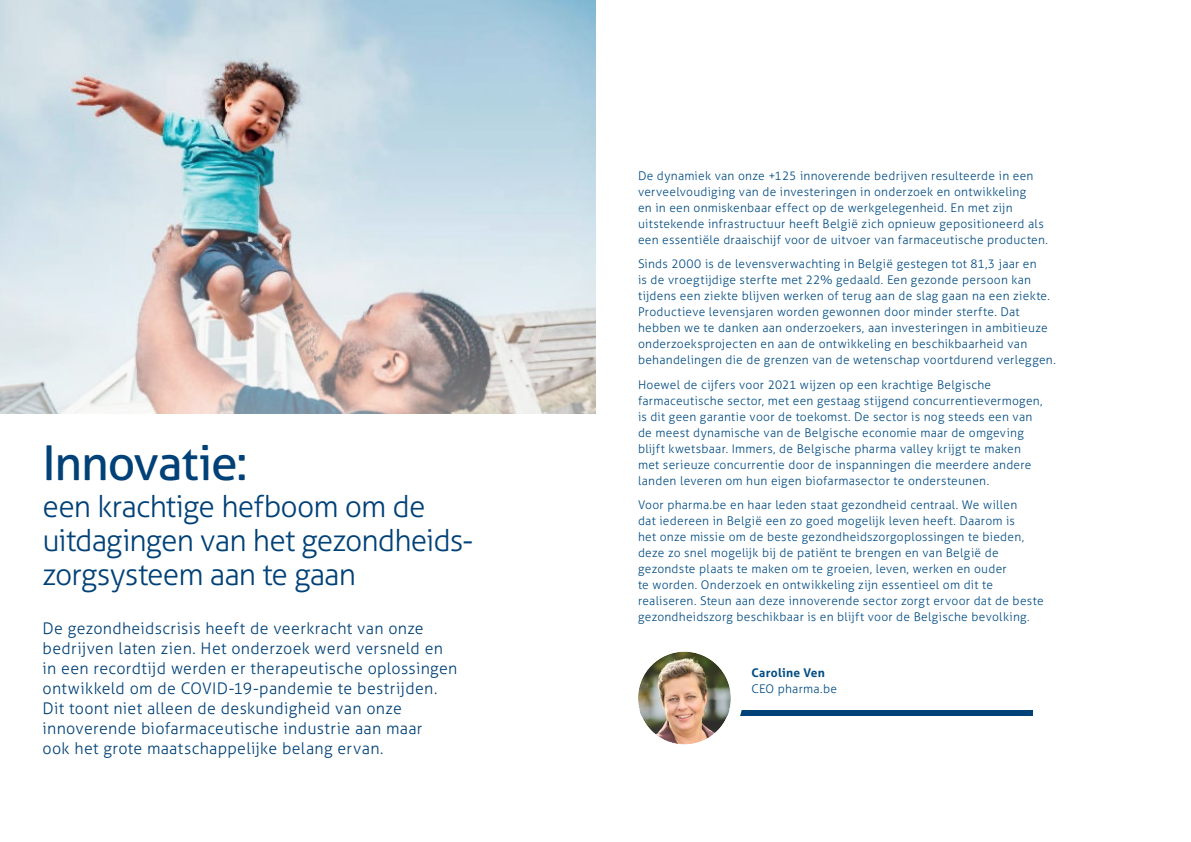
<style>
.page{position:relative;width:1191px;height:842px;background:#fff}
.page>*{position:absolute;margin:0;border:0;box-sizing:border-box;transform-origin:0 0}
.t1{font:48px "Aller";letter-spacing:-.025em;color:#004177}
.t2{font:300 30px/34px "Aller";letter-spacing:-.03em;color:#004177}
.t3{font:300 16px/20px "Aller";letter-spacing:.02em;color:#004177}
.t4{font:300 12px/16px "Aller";letter-spacing:.02em;color:#034d83}
.t5{font:700 12px "Aller";letter-spacing:.02em;color:#034d83}
</style>
<div class="page">
<div style="left:638px;top:710px;width:394px;height:5px;background:#004177"></div>
<img style="left:638px;top:652px;width:93px;height:92px;border-radius:46px">
<div style="left:626px;top:640px;width:117px;height:116px;border:12px solid #fff;border-radius:50%"></div>
<img style="left:0;top:0;width:595px;height:133px">
<img style="left:0;top:133px;width:595px;height:281px">
<h1 class="t1" style="left:43px;top:434px;width:207px">Innovatie:</h1>
<h2 class="t2" style="left:43px;top:489px;width:432px">een krachtige hefboom om de uitdagingen van het gezondheids&shy;zorgsysteem aan te gaan</h2>
<p class="t3" style="left:43px;top:618px;width:416px">De gezondheidscrisis heeft de veerkracht van onze bedrijven laten zien. Het onderzoek werd versneld en in een recordtijd werden er therapeutische oplossingen ontwikkeld om de COVID-19-pandemie te bestrijden.<br>Dit toont niet alleen de deskundigheid van onze innoverende biofarmaceutische industrie aan maar<br>ook het grote maatschappelijke belang ervan.</p>
<p class="t4" style="left:638px;top:167px;width:411px">De dynamiek van onze +125 innoverende bedrijven resulteerde in een verveelvoudiging van de investeringen in onderzoek en ontwikkeling<br>en in een onmiskenbaar effect op de werkgelegenheid. En met zijn uitstekende infrastructuur heeft België zich opnieuw gepositioneerd als een essentiële draaischijf voor de uitvoer van farmaceutische producten.</p>
<p class="t4" style="left:638px;top:256px;width:419px">Sinds 2000 is de levensverwachting in België gestegen tot 81,3 jaar en<br>is de vroegtijdige sterfte met 22% gedaald. Een gezonde persoon kan tijdens een ziekte blijven werken of terug aan de slag gaan na een ziekte.<br>Productieve levensjaren worden gewonnen door minder sterfte. Dat hebben we te danken aan onderzoekers, aan investeringen in ambitieuze onderzoeksprojecten en aan de ontwikkeling en beschikbaarheid van behandelingen die de grenzen van de wetenschap voortdurend verleggen.</p>
<p class="t4" style="left:638px;top:376px;width:406px">Hoewel de cijfers voor 2021 wijzen op een krachtige Belgische farmaceutische sector, met een gestaag stijgend concurrentievermogen, is dit geen garantie voor de toekomst. De sector is nog steeds een van de meest dynamische van de Belgische economie maar de omgeving blijft kwetsbaar. Immers, de Belgische pharma valley krijgt te maken met serieuze concurrentie door de inspanningen die meerdere andere landen leveren om hun eigen biofarmasector te ondersteunen.</p>
<p class="t4" style="left:638px;top:497px;width:407px">Voor pharma.be en haar leden staat gezondheid centraal. We willen<br>dat iedereen in België een zo goed mogelijk leven heeft. Daarom is<br>het onze missie om de beste gezondheidszorgoplossingen te bieden, deze zo snel mogelijk bij de patiënt te brengen en van België de gezondste plaats te maken om te groeien, leven, werken en ouder<br>te worden. Onderzoek en ontwikkeling zijn essentieel om dit te realiseren. Steun aan deze innoverende sector zorgt ervoor dat de beste gezondheidszorg beschikbaar is en blijft voor de Belgische bevolking.</p>
<p class="t5" style="left:751px;top:665px;width:75px">Caroline Ven</p>
<p class="t4" style="left:751px;top:680px;width:87px">CEO pharma.be</p>
</div>
